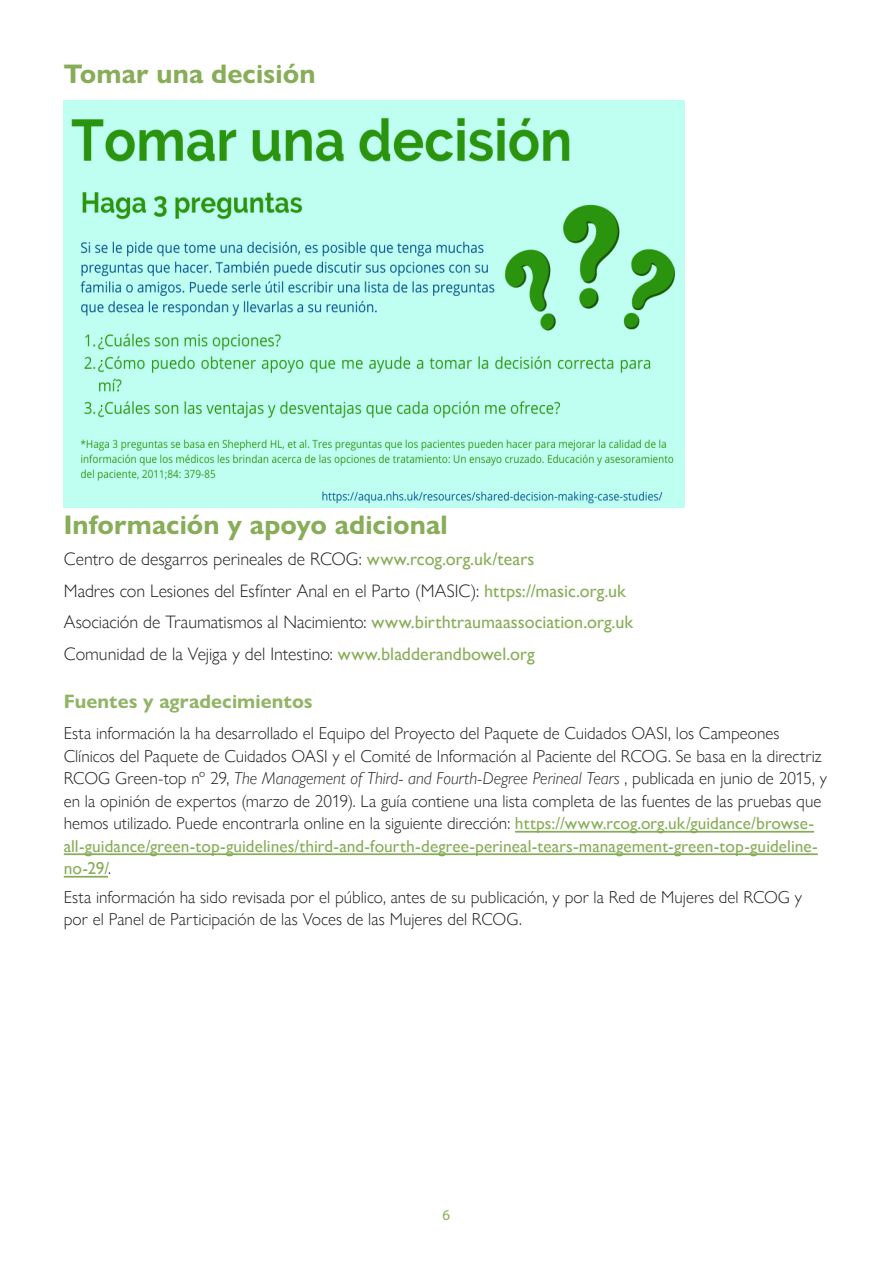
<style>
.page{position:relative;width:893px;height:1263px;background:#fff}
.page>*{position:absolute;margin:0;border:0;box-sizing:border-box;transform-origin:0 0}
.PI_A_head{font:700 27px "Gill Sans Nova";color:#88ad58}
.PI_C_head{font:700 19.5px "Gill Sans Nova";letter-spacing:.005em;color:#91b466}
.PI_body_text{font:300 18px "Gill Sans Nova";color:#231f20}
.PI_Sources_text{font:300 17.25px/22.5px "Gill Sans Nova";color:#231f20}
.t1{font:15px "Myriad Pro";color:#88ad58}
.s1{font-weight:400;color:#88ad58}
.s2{font-style:italic}
</style>
<div class="page">
<hr style="left:515px;top:831px;width:299px;height:2px;background:#88ad58">
<hr style="left:64px;top:853px;width:754px;height:2px;background:#88ad58">
<hr style="left:64px;top:876px;width:44px;height:2px;background:#88ad58">
<img style="left:64px;top:100px;width:621px;height:408px">
<p class="PI_A_head" style="left:64px;top:58px;width:253px">Tomar una decisión</p>
<p class="PI_A_head" style="left:64px;top:508px;width:385px">Información y apoyo adicional</p>
<p class="PI_body_text" style="left:64px;top:549px;width:472px">Centro de desgarros perineales de RCOG: <span class="s1">www.rcog.org.uk/tears</span></p>
<p class="PI_body_text" style="left:64px;top:580px;width:564px">Madres con Lesiones del Esfínter Anal en el Parto (MASIC): <span class="s1">https://masic.org.uk</span></p>
<p class="PI_body_text" style="left:64px;top:612px;width:571px">Asociación de Traumatismos al Nacimiento: <span class="s1">www.birthtraumaassociation.org.uk</span></p>
<p class="PI_body_text" style="left:64px;top:643px;width:472px">Comunidad de la Vejiga y del Intestino: <span class="s1">www.bladderandbowel.org</span></p>
<p class="PI_C_head" style="left:64px;top:689px;width:250px">Fuentes y agradecimientos</p>
<p class="PI_Sources_text" style="left:64px;top:722px;width:765px">Esta información la ha desarrollado el Equipo del Proyecto del Paquete de Cuidados OASI, los Campeones Clínicos del Paquete de Cuidados OASI y el Comité de Información al Paciente del RCOG. Se basa en la directriz RCOG Green-top nº 29, <span class="s2">The Management of Third- and Fourth-Degree Perineal Tears</span> , publicada en junio de 2015, y en la opinión de expertos (marzo de 2019). La guía contiene una lista completa de las fuentes de las pruebas que hemos utilizado. Puede encontrarla online en la siguiente dirección: <span class="s1">https://www.rcog.org.uk/guidance/browse&shy;all-guidance/green-top-guidelines/third-and-fourth-degree-perineal-tears-management-green-top-guideline&shy;no-29/</span>.</p>
<p class="PI_Sources_text" style="left:64px;top:886px;width:740px">Esta información ha sido revisada por el público, antes de su publicación, y por la Red de Mujeres del RCOG y por el Panel de Participación de las Voces de las Mujeres del RCOG.</p>
<p class="t1" style="left:443px;top:1205px;width:9px">6</p>
</div>
